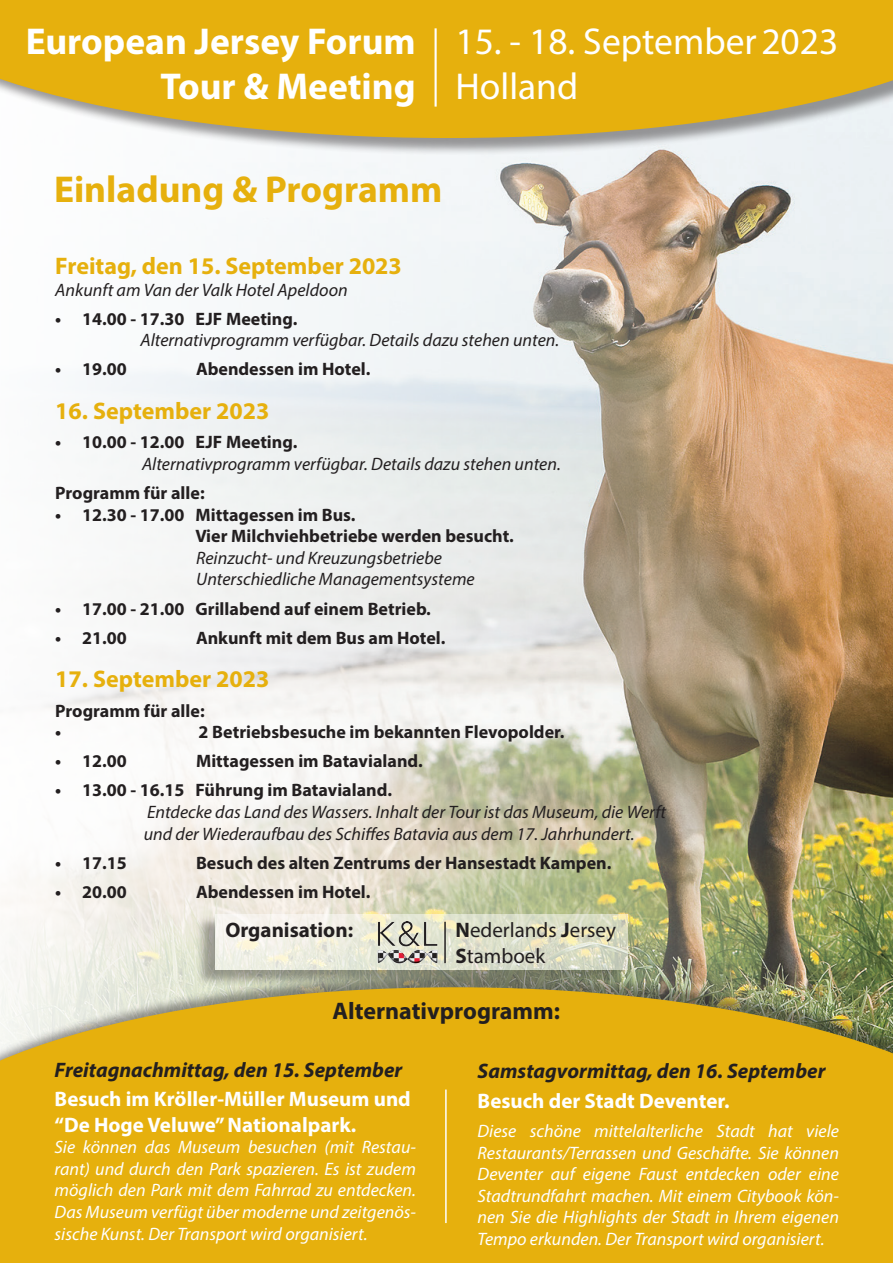
<style>
.page{position:relative;width:893px;height:1263px;background:#fff}
.page>*{position:absolute;margin:0;border:0;box-sizing:border-box;transform-origin:0 0}
.t1{font:700 37.5px "Myriad Pro";color:#fff}
.t2{font:37.5px "Myriad Pro";color:#fff}
.t3{font:700 37.5px "Myriad Pro";color:#e6b00d}
.t4{font:700 24px "Myriad Pro";color:#e6b00d}
.t5{font:700 24px "Myriad Pro";color:#231f20}
.t6{font:700 21px/25.2px "Myriad Pro";color:#fff}
.t7{font:italic 700 21px "Myriad Pro";color:#231f20}
.t8{font:21px "Myriad Pro";color:#231f20}
.t9{font:700 21px "Myriad Pro";color:#231f20}
.t10{font:italic 18px/21.6px "Myriad Pro";color:#fff;text-align:justify}
.t11{font:700 18px "Myriad Pro";color:#231f20}
.t12{font:italic 18px "Myriad Pro";color:#231f20}
.s1{font-weight:700}
</style>
<div class="page">
<img style="left:1px;top:156px;width:892px;height:814px">
<div style="left:195px;top:914px;width:428px;height:73px;background:#231f20;opacity:.75"></div>
<svg style="left:215px;top:914px;width:413px;height:56px;background:#e6e7d4"></svg>
<div style="left:0;top:970px;width:893px;height:293px;background:#231f20;opacity:.45"></div>
<svg style="left:0;top:987px;width:893px;height:276px;background:#e1b017"></svg>
<div style="left:0;top:0;width:893px;height:156px;background:#231f20;opacity:.45"></div>
<svg style="left:0;top:0;width:893px;height:138px;background:#e3b426"></svg>
<hr style="left:435px;top:28px;width:2px;height:79px;background:#fff">
<hr style="left:445px;top:1089px;width:2px;height:134px;background:#fff">
<img style="left:377px;top:922px;width:61px;height:42px">
<hr style="left:444px;top:922px;width:2px;height:41px;background:#231f20">
<p class="t1" style="left:26px;top:17px;width:391px">European Jersey Forum</p>
<p class="t1" style="left:161px;top:62px;width:257px">Tour &amp; Meeting</p>
<p class="t2" style="left:455px;top:18px;width:384px">15. - 18. September2023</p>
<p class="t2" style="left:455px;top:63px;width:124px">Holland</p>
<p class="t3" style="left:54px;top:165px;width:390px">Einladung &amp; Programm</p>
<p class="t4" style="left:55px;top:250px;width:348px">Freitag, den 15. September 2023</p>
<p class="t12" style="left:55px;top:278px;width:294px">Ankunft am Van der Valk Hotel Apeldoon</p>
<p class="t11" style="left:55px;top:307px;width:244px">• 14.00 - 17.30 EJF Meeting.</p>
<p class="t12" style="left:140px;top:329px;width:420px">Alternativprogramm verfügbar. Details dazu stehen unten.</p>
<p class="t11" style="left:55px;top:358px;width:73px">• 19.00</p>
<p class="t11" style="left:196px;top:358px;width:176px">Abendessen im Hotel.</p>
<p class="t4" style="left:55px;top:395px;width:216px">16. September 2023</p>
<p class="t11" style="left:55px;top:430px;width:244px">• 10.00 - 12.00 EJF Meeting.</p>
<p class="t12" style="left:142px;top:453px;width:420px">Alternativprogramm verfügbar. Details dazu stehen unten.</p>
<p class="t11" style="left:55px;top:481px;width:151px">Programm für alle:</p>
<p class="t11" style="left:55px;top:503px;width:302px">• 12.30 - 17.00 Mittagessen im Bus.</p>
<p class="t11" style="left:195px;top:524px;width:320px">Vier Milchviehbetriebe werden besucht.</p>
<p class="t12" style="left:196px;top:547px;width:248px">Reinzucht- und Kreuzungsbetriebe</p>
<p class="t12" style="left:196px;top:568px;width:280px">Unterschiedliche Managementsysteme</p>
<p class="t11" style="left:55px;top:597px;width:377px">• 17.00 - 21.00 Grillabend auf einem Betrieb.</p>
<p class="t11" style="left:55px;top:626px;width:73px">• 21.00</p>
<p class="t11" style="left:196px;top:626px;width:251px">Ankunft mit dem Bus am Hotel.</p>
<p class="t4" style="left:55px;top:664px;width:216px">17. September 2023</p>
<p class="t11" style="left:55px;top:699px;width:151px">Programm für alle:</p>
<p class="t11" style="left:55px;top:720px;width:8px">•</p>
<p class="t11" style="left:199px;top:720px;width:367px">2 Betriebsbesuche im bekannten Flevopolder.</p>
<p class="t11" style="left:55px;top:749px;width:73px">• 12.00</p>
<p class="t11" style="left:196px;top:749px;width:228px">Mittagessen im Batavialand.</p>
<p class="t11" style="left:55px;top:778px;width:338px">• 13.00 - 16.15 Führung im Batavialand.</p>
<p class="t12" style="left:147px;top:801px;width:521px">Entdecke das Land des Wassers. Inhalt der Tour ist das Museum, die Werft</p>
<p class="t12" style="left:144px;top:822px;width:492px">und der Wiederaufbau des Schiffes Batavia aus dem 17. Jahrhundert.</p>
<p class="t11" style="left:55px;top:851px;width:73px">• 17.15</p>
<p class="t11" style="left:196px;top:851px;width:417px">Besuch des alten Zentrums der Hansestadt Kampen.</p>
<p class="t11" style="left:55px;top:880px;width:73px">• 20.00</p>
<p class="t11" style="left:196px;top:880px;width:176px">Abendessen im Hotel.</p>
<p class="t9" style="left:225px;top:916px;width:129px">Organisation:</p>
<p class="t8" style="left:456px;top:917px;width:162px"><span class="s1">N</span>ederlands <span class="s1">J</span>ersey</p>
<p class="t8" style="left:456px;top:943px;width:91px"><span class="s1">S</span>tamboek</p>
<p class="t5" style="left:332px;top:995px;width:229px">Alternativprogramm:</p>
<p class="t7" style="left:55px;top:1056px;width:349px">Freitagnachmittag, den 15. September</p>
<p class="t6" style="left:55px;top:1086px;width:358px">Besuch im Kröller-Müller Museum und “De Hoge Veluwe” Nationalpark.</p>
<p class="t10" style="left:55px;top:1136px;width:363px">Sie können das Museum besuchen (mit Restau&shy;rant) und durch den Park spazieren. Es ist zudem möglich den Park mit dem Fahrrad zu entdecken.<br>Das Museum verfügt über moderne und zeitgenös&shy;sische Kunst. Der Transport wird organisiert.</p>
<p class="t7" style="left:477px;top:1057px;width:349px">Samstagvormittag, den 16. September</p>
<p class="t6" style="left:477px;top:1087px;width:254px">Besuch der Stadt Deventer.</p>
<p class="t10" style="left:477px;top:1120px;width:363px">Diese schöne mittelalterliche Stadt hat viele Restaurants/Terrassen und Geschäfte. Sie können Deventer auf eigene Faust entdecken oder eine Stadtrundfahrt machen. Mit einem Citybook kön&shy;nen Sie die Highlights der Stadt in Ihrem eigenen Tempo erkunden. Der Transport wird organisiert.</p>
</div>
